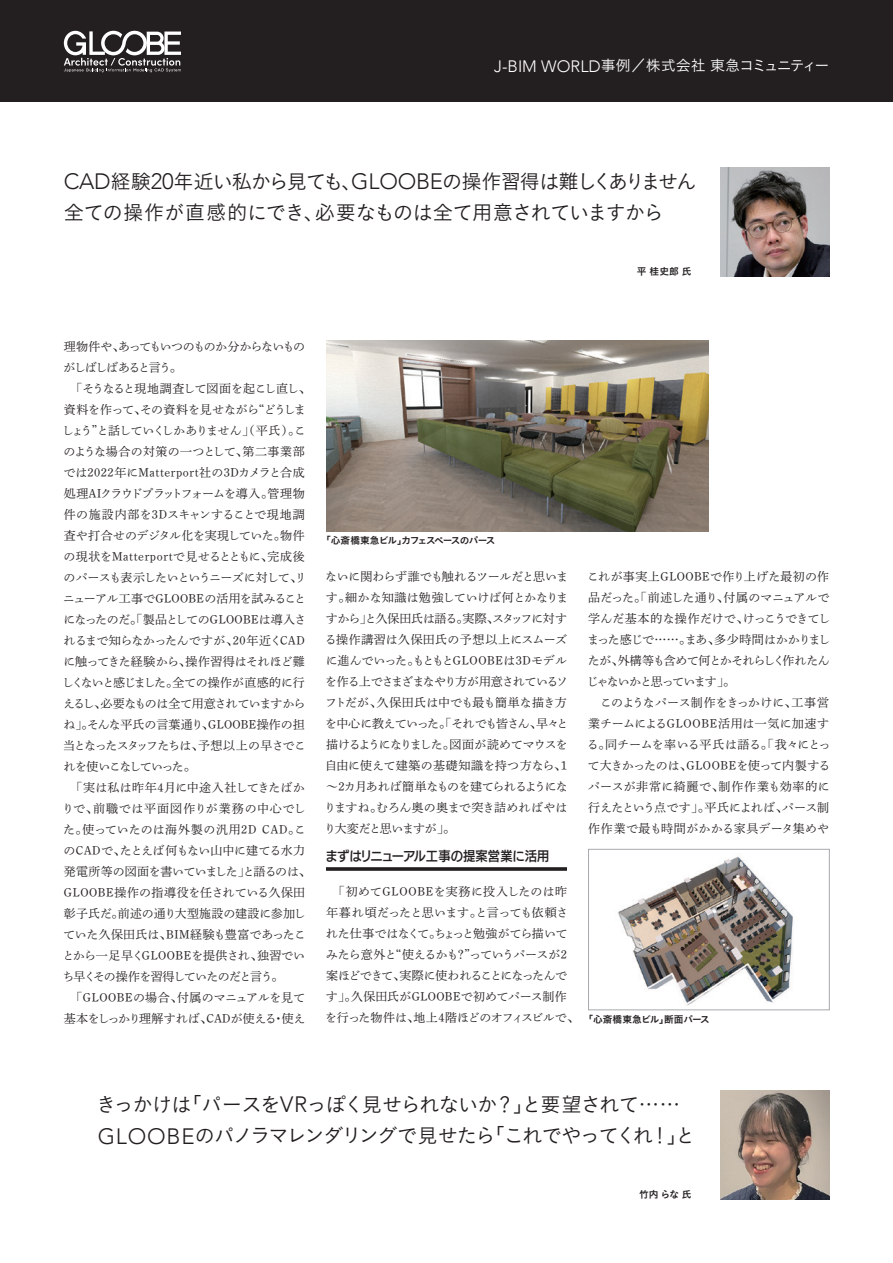
<style>
.page{position:relative;width:893px;height:1263px;background:#fff}
.page>*{position:absolute;margin:0;border:0;box-sizing:border-box;transform-origin:0 0}
.キャッチ{font:20.25px "Koburina Go Std W3";letter-spacing:-.055em;color:#231f20}
.キャッチ-2{font:20.25px "Koburina Go Std W3";letter-spacing:-.08em;color:#231f20}
.キャッチ-3{font:20.25px "Koburina Go Std W3";letter-spacing:-.035em;color:#231f20}
.t1{font:15px "Koburina Go Std W3";letter-spacing:-.07em;color:#fff}
.小見出し2{font:13.2px "UD Kakugo Large Pr 6 N DB";letter-spacing:-.005em;color:#231f20;scale:.93 1}
.本文{font:12px/21px "DNP Shuei Min Pr 6 N L";letter-spacing:-.02em;color:#231f20}
.本文-2{font:12px/21px "DNP Shuei Min Pr 6 N L";color:#231f20}
.本文-3{font:12px/21px "DNP Shuei Min Pr 6 N L";letter-spacing:.005em;color:#231f20}
.本文-4{font:12px/21px "DNP Shuei Min Pr 6 N L";letter-spacing:-.11em;color:#231f20}
.キャプション{font:9.75px "Koburina Go Std W6";letter-spacing:-.095em;color:#231f20}
.キャプション-2{font:9.75px "Koburina Go Std W6";letter-spacing:-.01em;color:#231f20}
.キャプション-3{font:9.75px "Koburina Go Std W6";letter-spacing:-.04em;color:#231f20}
.s1{font-family:"Avenir";font-weight:300;font-size:16.5px}
.s2{font-family:"Avenir";font-weight:300;font-size:22.35px}
</style>
<div class="page">
<div style="left:0;top:0;width:893px;height:102px;background:#231f20"></div>
<svg style="left:64px;top:31px;width:117px;height:41px"></svg>
<img style="left:617px;top:856px;width:176px;height:150px">
<div style="left:588px;top:849px;width:241px;height:161px;border:1px solid #a8a9ad"></div>
<svg style="left:326px;top:867px;width:241px;height:4px"></svg>
<img style="left:720px;top:1090px;width:109px;height:109px">
<img style="left:720px;top:167px;width:109px;height:109px">
<img style="left:326px;top:340px;width:383px;height:191px">
<p class="t1" style="left:494px;top:54px;width:337px"><span class="s1">J-BIM WORLD</span>事例／株式会社東急コミュニティー</p>
<p class="キャッチ" style="left:64px;top:166px;width:634px"><span class="s2">CAD</span>経験<span class="s2">20</span>年近い私から見ても、<span class="s2">GLOOBE</span>の操作習得は難しくありません</p>
<p class="キャッチ-3" style="left:64px;top:198px;width:601px">全ての操作が直感的にでき、必要なものは全て用意されていますから</p>
<p class="キャプション-3" style="left:637px;top:264px;width:56px">平桂史郎氏</p>
<p class="本文-4" style="left:64px;top:334px;width:243px">理物件や、あってもいつのものか分からないものがしばしばあると言う。</p>
<p class="本文" style="left:62px;top:376px;width:250px">　「そうなると現地調査して図面を起こし直し、資料を作って、その資料を見せながら“どうしましょう”と話していくしかありません」（平氏）。このような場合の対策の一つとして、第二事業部では2022年にMatterport社の3Dカメラと合成処理AIクラウドプラットフォームを導入。管理物件の施設内部を3Dスキャンすることで現地調査や打合せのデジタル化を実現していた。物件の現状をMatterportで見せるとともに、完成後のパースも表示したいというニーズに対して、リニューアル工事でGLOOBEの活用を試みることになったのだ。「製品としてのGLOOBEは導入されるまで知らなかったんですが、20年近くCADに触ってきた経験から、操作習得はそれほど難しくないと感じました。全ての操作が直感的に行えるし、必要なものは全て用意されていますからね」。そんな平氏の言葉通り、GLOOBE操作の担当となったスタッフたちは、予想以上の早さでこれを使いこなしていった。</p>
<p class="本文-2" style="left:62px;top:775px;width:250px">　「実は私は昨年4月に中途入社してきたばかりで、前職では平面図作りが業務の中心でした。使っていたのは海外製の汎用2D CAD。このCADで、たとえば何もない山中に建てる水力発電所等の図面を書いていました」と語るのは、<br>GLOOBE操作の指導役を任されている久保田彰子氏だ。前述の通り大型施設の建設に参加していた久保田氏は、BIM経験も豊富であったことから一足早くGLOOBEを提供され、独習でいち早くその操作を習得していたのだと言う。</p>
<p class="本文-3" style="left:64px;top:985px;width:243px">　「GLOOBEの場合、付属のマニュアルを見て基本をしっかり理解すれば、CADが使える・使え</p>
<p class="キャプション" style="left:321px;top:533px;width:176px">「心斎橋東急ビル」カフェスペースのパース</p>
<p class="本文" style="left:324px;top:564px;width:246px">ないに関わらず誰でも触れるツールだと思います。細かな知識は勉強していけば何とかなりますから」と久保田氏は語る。実際、スタッフに対する操作講習は久保田氏の予想以上にスムーズに進んでいった。もともとGLOOBEは3Dモデルを作る上でさまざまなやり方が用意されているソフトだが、久保田氏は中でも最も簡単な描き方を中心に教えていった。「それでも皆さん、早々と描けるようになりました。図面が読めてマウスを自由に使えて建築の基礎知識を持つ方なら、1～2カ月あれば簡単なものを建てられるようになりますね。むろん奥の奥まで突き詰めればやはり大変だと思いますが」。</p>
<p class="小見出し2" style="left:325px;top:849px;width:242px">まずはリニューアル工事の提案営業に活用</p>
<p class="本文" style="left:325px;top:879px;width:255px">　「初めてGLOOBEを実務に投入したのは昨年暮れ頃だったと思います。と言っても依頼された仕事ではなくて。ちょっと勉強がてら描いてみたら意外と“使えるかも？”っていうパースが2案ほどできて、実際に使われることになったんです」。久保田氏がGLOOBEで初めてパース制作を行った物件は、地上4階ほどのオフィスビルで、</p>
<p class="本文" style="left:587px;top:564px;width:245px;text-align:justify">これが事実上GLOOBEで作り上げた最初の作品だった。「前述した通り、付属のマニュアルで学んだ基本的な操作だけで、けっこうできてしまった感じで……。まあ、多少時間はかかりましたが、外構等も含めて何とかそれらしく作れたんじゃないかと思っています」。</p>
<p class="本文" style="left:587px;top:690px;width:245px;text-align:justify">　このようなパース制作をきっかけに、工事営業チームによるGLOOBE活用は一気に加速する。同チームを率いる平氏は語る。「我々にとって大きかったのは、GLOOBEを使って内製するパースが非常に綺麗で、制作作業も効率的に行えたという点です」。平氏によれば、パース制作作業で最も時間がかかる家具データ集めや</p>
<p class="キャプション-2" style="left:583px;top:1011px;width:128px">「心斎橋東急ビル」断面パース</p>
<p class="キャッチ" style="left:96px;top:1089px;width:585px">きっかけは「パースを<span class="s2">VR</span>っぽく見せられないか？」と要望されて……</p>
<p class="キャッチ-2" style="left:98px;top:1120px;width:599px"><span class="s2">GLOOBE</span>のパノラマレンダリングで見せたら「これでやってくれ！」と</p>
<p class="キャプション-3" style="left:639px;top:1187px;width:54px">竹内らな氏</p>
</div>
